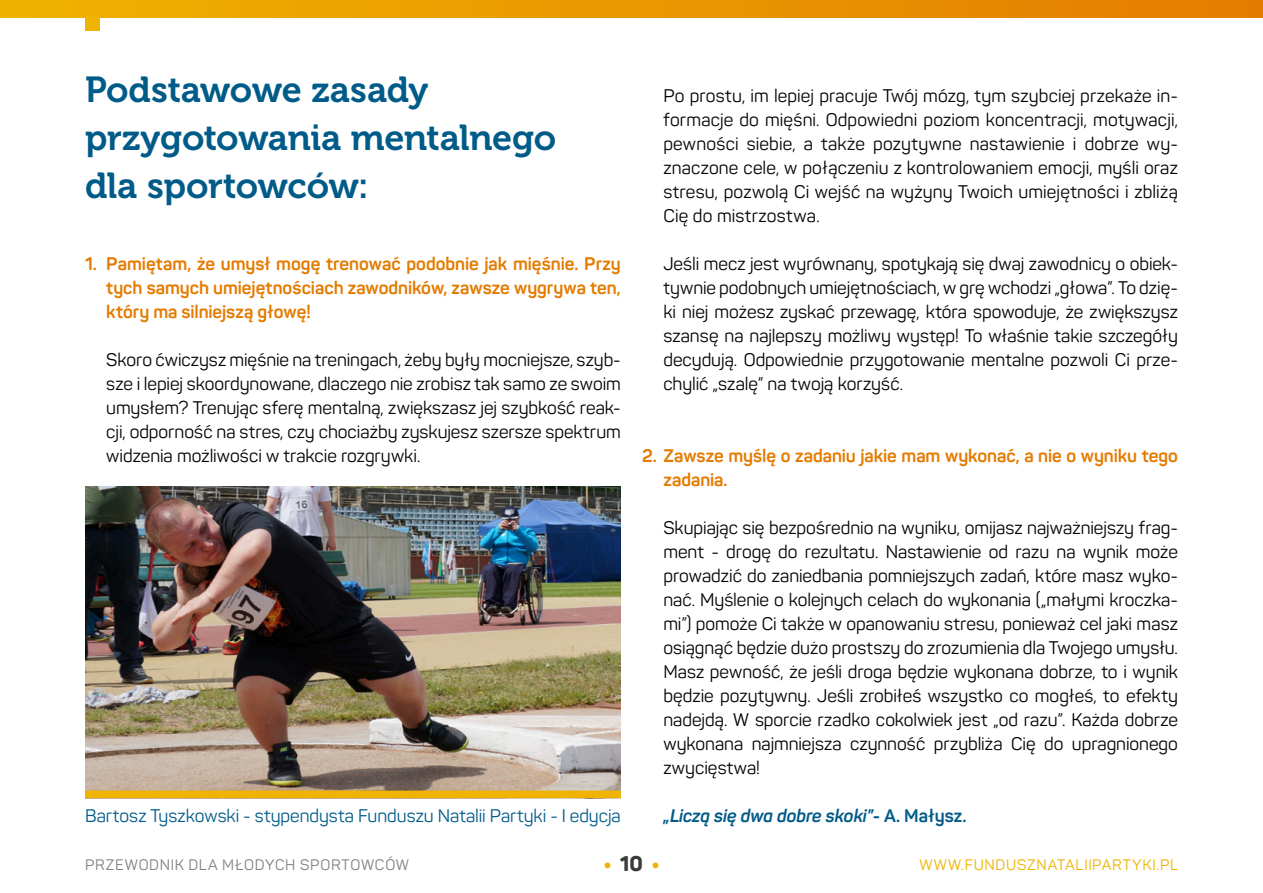
<style>
.page{position:relative;width:1263px;height:893px;background:#fff}
.page>*{position:absolute;margin:0;border:0;box-sizing:border-box;transform-origin:0 0}
.t1{font:36px/48px "Museo 700";letter-spacing:-.01em;color:#005b88}
.t2{font:800 21px "Panton";color:#efb300}
.t3{font:18px/24px "Panton";color:#000;text-align:justify}
.t4{font:700 18px/24px "Panton";letter-spacing:-.005em;color:#e47b00;text-align:justify}
.t5{font:18px "Panton";color:#005b88}
.t6{font:italic 700 18px "Panton";letter-spacing:-.005em;color:#005b88}
.t7{font:15px "Panton";letter-spacing:.045em;color:#818181}
.t8{font:15px "Panton";letter-spacing:.05em;color:#efb300}
.s1{font-style:normal}
.s2{color:#3b3b3b}
</style>
<div class="page">
<div style="left:0;top:0;width:1263px;height:17px;background:linear-gradient(to right,#efb300,#e47c00)"></div>
<div style="left:85px;top:16px;width:15px;height:15px;background:#efb300"></div>
<img style="left:85px;top:486px;width:536px;height:305px">
<div style="left:85px;top:791px;width:536px;height:7px;background:#efb300"></div>
<h1 class="t1" style="left:85px;top:66px;width:473px">Podstawowe zasady przygotowania mentalnego dla sportowców:</h1>
<p class="t4" style="left:106px;top:252px;width:516px;text-indent:-21px">1. Pamiętam, że umysł mogę trenować podobnie jak mięśnie. Przy tych samych umiejętnościach zawodników, zawsze wygrywa ten, który ma silniejszą głowę!</p>
<p class="t3" style="left:106px;top:348px;width:516px">Skoro ćwiczysz mięśnie na treningach, żeby były mocniejsze, szyb&shy;sze i lepiej skoordynowane, dlaczego nie zrobisz tak samo ze swoim umysłem? Trenując sferę mentalną, zwiększasz jej szybkość reak&shy;cji, odporność na stres, czy chociażby zyskujesz szersze spektrum widzenia możliwości w trakcie rozgrywki.</p>
<p class="t3" style="left:663px;top:84px;width:516px">Po prostu, im lepiej pracuje Twój mózg, tym szybciej przekaże in&shy;formacje do mięśni. Odpowiedni poziom koncentracji, motywacji, pewności siebie, a także pozytywne nastawienie i dobrze wy&shy;znaczone cele, w połączeniu z kontrolowaniem emocji, myśli oraz stresu, pozwolą Ci wejść na wyżyny Twoich umiejętności i zbliżą Cię do mistrzostwa.</p>
<p class="t3" style="left:663px;top:252px;width:516px">Jeśli mecz jest wyrównany, spotykają się dwaj zawodnicy o obiek&shy;tywnie podobnych umiejętnościach, w grę wchodzi „głowa”. To dzię&shy;ki niej możesz zyskać przewagę, która spowoduje, że zwiększysz szansę na najlepszy możliwy występ! To właśnie takie szczegóły decydują. Odpowiednie przygotowanie mentalne pozwoli Ci prze&shy;chylić „szalę” na twoją korzyść.</p>
<p class="t4" style="left:663px;top:443px;width:516px;text-indent:-21px">2. Zawsze myślę o zadaniu jakie mam wykonać, a nie o wyniku tego zadania.</p>
<p class="t3" style="left:663px;top:516px;width:516px">Skupiając się bezpośrednio na wyniku, omijasz najważniejszy frag&shy;ment - drogę do rezultatu. Nastawienie od razu na wynik może prowadzić do zaniedbania pomniejszych zadań, które masz wyko&shy;nać. Myślenie o kolejnych celach do wykonania („małymi kroczka&shy;mi”) pomoże Ci także w opanowaniu stresu, ponieważ cel jaki masz osiągnąć będzie dużo prostszy do zrozumienia dla Twojego umysłu.<br>Masz pewność, że jeśli droga będzie wykonana dobrze, to i wynik będzie pozytywny. Jeśli zrobiłeś wszystko co mogłeś, to efekty nadejdą. W sporcie rzadko cokolwiek jest „od razu”. Każda dobrze wykonana najmniejsza czynność przybliża Cię do upragnionego zwycięstwa!</p>
<p class="t5" style="left:85px;top:805px;width:537px">Bartosz Tyszkowski - stypendysta Funduszu Natalii Partyki - I edycja</p>
<p class="t6" style="left:663px;top:804px;width:305px">„Liczą się dwa dobre skoki”<span class="s1">- A. Małysz.</span></p>
<p class="t7" style="left:85px;top:855px;width:326px">PRZEWODNIK DLA MŁODYCH SPORTOWCÓW</p>
<p class="t2" style="left:603px;top:851px;width:58px">• <span class="s2">10</span> •</p>
<p class="t8" style="left:919px;top:855px;width:260px">WWW.FUNDUSZNATALIIPARTYKI.PL</p>
</div>
